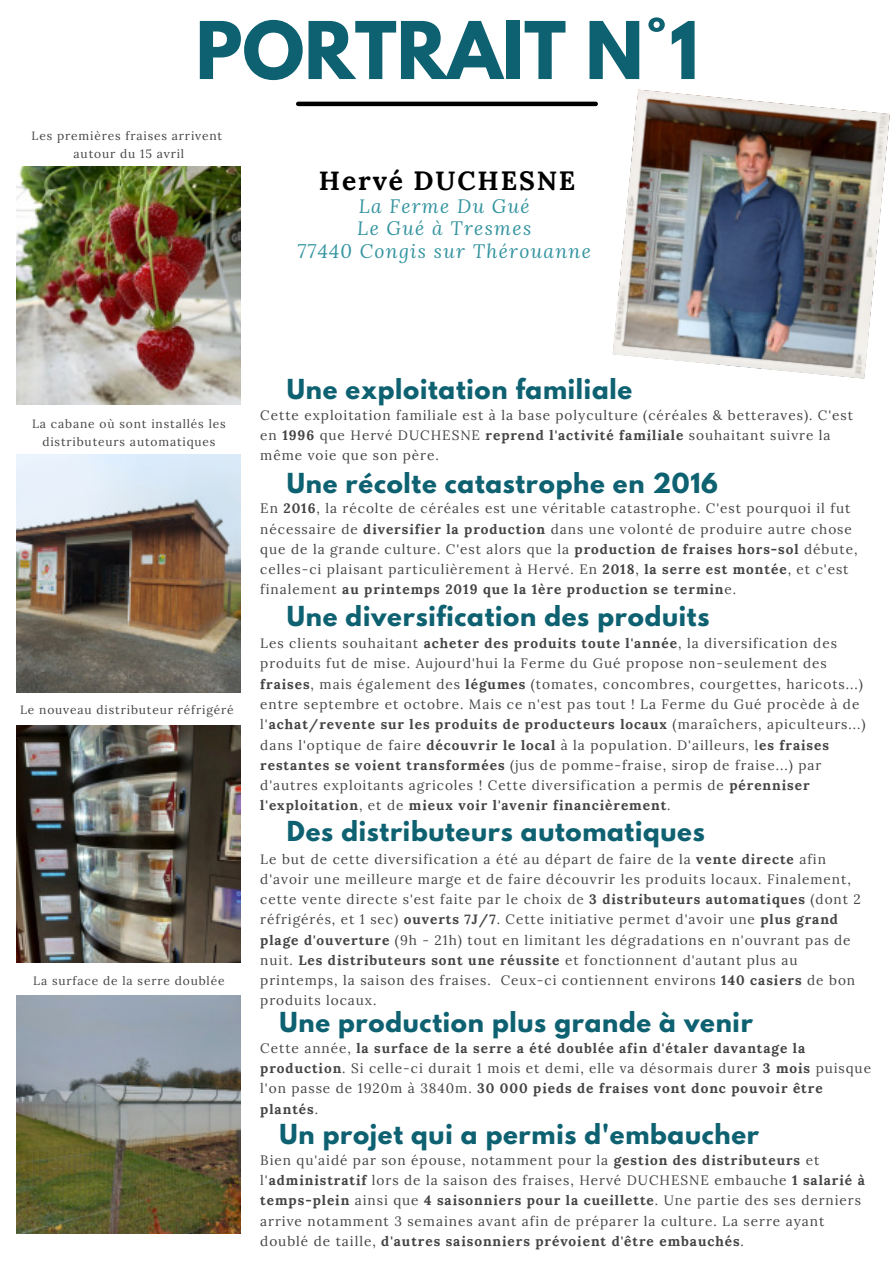
<style>
.page{position:relative;width:894px;height:1264px;background:#fff}
.page>*{position:absolute;margin:0;border:0;box-sizing:border-box;transform-origin:0 0}
.t1{font:700 70.35px "League Spartan";color:#0e6171}
.t2{font:700 26.4px "Lora";letter-spacing:.07em;color:#000}
.t3{font:700 24.45px "League Spartan";letter-spacing:.03em;color:#0e6171}
.t4{font:italic 19.2px/22.5px "Lora";letter-spacing:.07em;color:#3494a0;text-align:center}
.t5{font:13.65px/20.2px "Lora";letter-spacing:.07em;color:#444}
.t6{font:700 13.65px/20.2px "Lora";letter-spacing:.07em;color:#444}
.t7{font:12px/18px "Lora";letter-spacing:.07em;color:#444;text-align:center}
.s1{font-weight:700}
.s2{font-weight:400}
</style>
<div class="page">
<img style="left:17px;top:455px;width:224px;height:237px">
<img style="left:17px;top:725px;width:224px;height:237px">
<img style="left:17px;top:995px;width:224px;height:238px">
<img style="left:17px;top:167px;width:224px;height:237px">
<hr style="left:298px;top:102px;width:297px;height:4px;background:#000">
<img style="left:612px;top:89px;width:277px;height:290px">
<h1 class="t1" style="left:195px;top:-5px;width:504px">PORTRAIT N°1</h1>
<p class="t7" style="left:32px;top:125px;width:192px">Les premières fraises arrivent autour du 15 avril</p>
<h2 class="t2" style="left:319px;top:158px;width:258px">Hervé DUCHESNE</h2>
<h3 class="t4" style="left:297px;top:194px;width:295px">La Ferme Du Gué<br>Le Gué à Tresmes<br>77440 Congis sur Thérouanne</h3>
<p class="t7" style="left:32px;top:414px;width:195px">La cabane où sont installés les distributeurs automatiques</p>
<p class="t7" style="left:20px;top:700px;width:215px">Le nouveau distributeur réfrigéré</p>
<p class="t7" style="left:33px;top:971px;width:193px">La surface de la serre doublée</p>
<h3 class="t3" style="left:287px;top:370px;width:346px">Une exploitation familiale</h3>
<p class="t5" style="left:260px;top:404px;width:594px">Cette exploitation familiale est à la base polyculture (céréales &amp; betteraves). C'est en <span class="s1">1996</span> que Hervé DUCHESNE <span class="s1">reprend l'activité familiale</span> souhaitant suivre la même voie que son père.</p>
<h3 class="t3" style="left:287px;top:463px;width:432px">Une récolte catastrophe en 2016</h3>
<p class="t5" style="left:260px;top:497px;width:598px">En <span class="s1">2016</span>, la récolte de céréales est une véritable catastrophe. C'est pourquoi il fut nécessaire de <span class="s1">diversifier la production</span> dans une volonté de produire autre chose que de la grande culture. C'est alors que la <span class="s1">production de fraises hors-sol</span> débute, celles-ci plaisant particulièrement à Hervé. En <span class="s1">2018</span>, <span class="s1">la serre est montée</span>, et c'est finalement <span class="s1">au printemps 2019 que la 1ère production se termin</span>e.</p>
<p class="t5" style="left:260px;top:632px;width:606px">Les clients souhaitant <span class="s1">acheter des produits toute l'année</span>, la diversification des produits fut de mise. Aujourd'hui la Ferme du Gué propose non-seulement des <span class="s1">fraises</span>, mais également des <span class="s1">légumes</span> (tomates, concombres, courgettes, haricots...) entre septembre et octobre. Mais ce n'est pas tout ! La Ferme du Gué procède à de l'<span class="s1">achat/revente sur les produits de producteurs locaux</span> (maraîchers, apiculteurs...) dans l'optique de faire <span class="s1">découvrir le local</span> à la population. D'ailleurs, l<span class="s1">es fraises restantes se voient transformées</span> (jus de pomme-fraise, sirop de fraise...) par d'autres exploitants agricoles ! Cette diversification a permis de <span class="s1">pérenniser l'exploitation</span>, et de <span class="s1">mieux voir l'avenir financièrement</span>.</p>
<p class="t5" style="left:260px;top:847px;width:602px">Le but de cette diversification a été au départ de faire de la <span class="s1">vente directe</span> afin d'avoir une meilleure marge et de faire découvrir les produits locaux. Finalement, cette vente directe s'est faite par le choix de <span class="s1">3 distributeurs automatiques</span> (dont 2 réfrigérés, et 1 sec) <span class="s1">ouverts 7J/7</span>. Cette initiative permet d'avoir une <span class="s1">plus grand plage d'ouverture</span> (9h - 21h) tout en limitant les dégradations en n'ouvrant pas de nuit. <span class="s1">Les distributeurs sont une réussite</span> et fonctionnent d'autant plus au printemps, la saison des fraises. Ceux-ci contiennent environs <span class="s1">140 casiers</span> de bon produits locaux.</p>
<p class="t6" style="left:260px;top:1036px;width:612px"><span class="s2">Cette année,</span> la surface de la serre a été doublée afin d'étaler davantage la production<span class="s2">. Si celle-ci durait 1 mois et demi, elle va désormais durer</span> 3 mois <span class="s2">puisque l'on passe de 1920m à 3840m.</span> 30 000 pieds de fraises vont donc pouvoir être plantés<span class="s2">.</span></p>
<p class="t5" style="left:260px;top:1148px;width:605px">Bien qu'aidé par son épouse, notamment pour la <span class="s1">gestion des distributeurs</span> et l'<span class="s1">administratif</span> lors de la saison des fraises, Hervé DUCHESNE embauche <span class="s1">1 salarié à temps-plein</span> ainsi que <span class="s1">4 saisonniers pour la cueillette</span>. Une partie des ses derniers arrive notamment 3 semaines avant afin de préparer la culture. La serre ayant doublé de taille, <span class="s1">d'autres saisonniers prévoient d'être embauchés</span>.</p>
<h3 class="t3" style="left:287px;top:597px;width:424px">Une diversification des produits</h3>
<h3 class="t3" style="left:287px;top:812px;width:419px">Des distributeurs automatiques</h3>
<h3 class="t3" style="left:279px;top:1003px;width:474px">Une production plus grande à venir</h3>
<h3 class="t3" style="left:279px;top:1115px;width:481px">Un projet qui a permis d'embaucher</h3>
</div>
